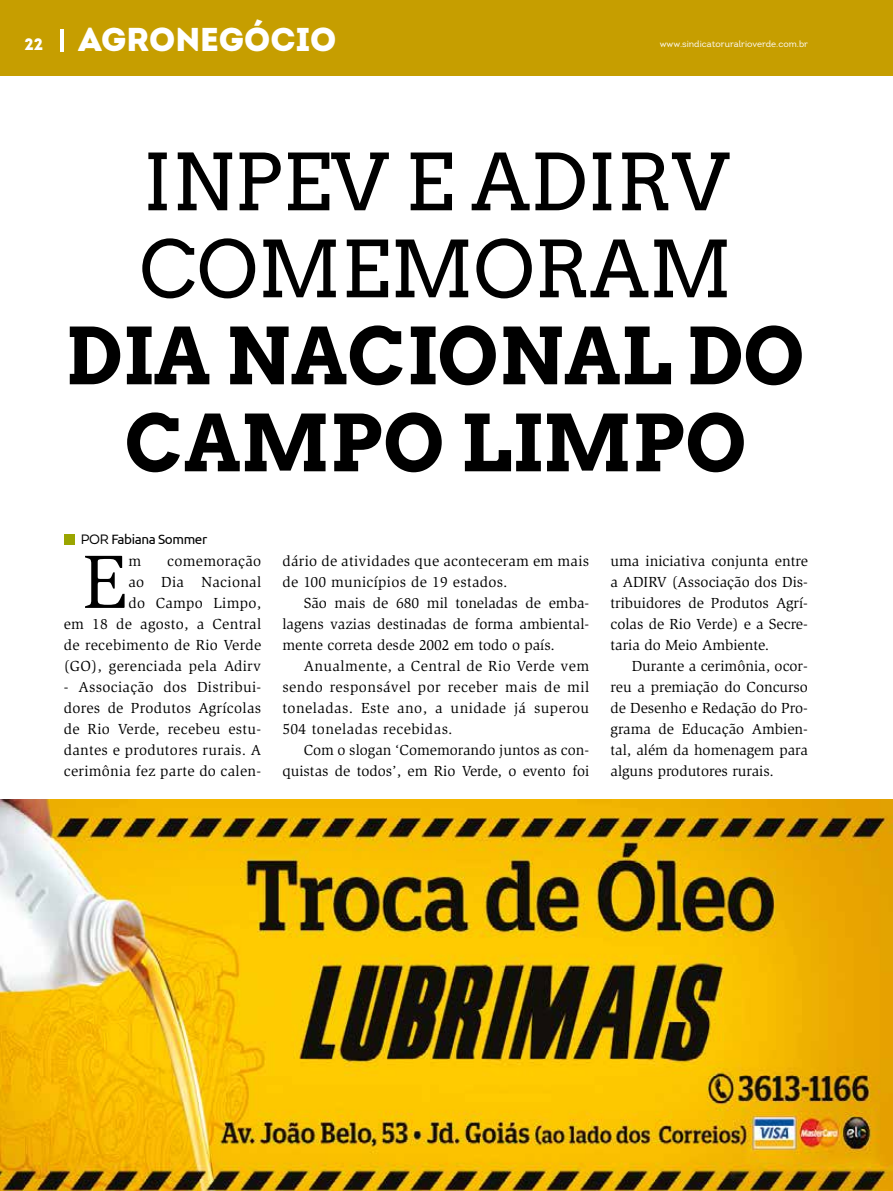
<style>
.page{position:relative;width:893px;height:1191px;background:#fff}
.page>*{position:absolute;margin:0;border:0;box-sizing:border-box;transform-origin:0 0}
.t1{font:700 78px/87px "Arvo";color:#000;text-align:center}
.t2{font:78px/87px "Arvo";color:#000}
.t3{font:77.7px "Slimbach Std";color:#000}
.t4{font:33px "Intro Black Alt";color:#fff}
.t5{font:15px/21px "Slimbach Std";letter-spacing:.02em;color:#000;text-align:justify}
.t6{font:15px/21px "Slimbach Std";color:#000;text-align:right}
.t7{font:13.5px "Ubuntu";letter-spacing:-.03em;color:#000}
.t8{font:9px "Intro";color:#fff}
.s1{font-size:16.5px}
.s2{font-family:"Intro"}
</style>
<div class="page">
<div style="left:0;top:0;width:893px;height:75px;background:#c69e00"></div>
<hr style="left:60px;top:29px;width:4px;height:22px;background:#fff">
<div style="left:64px;top:534px;width:10px;height:11px;background:#9aa500"></div>
<img style="left:0;top:799px;width:893px;height:392px">
<h3 class="t4" style="left:24px;top:18px;width:313px"><span class="s1">22</span> AGRONEGÓCIO</h3>
<p class="t8" style="left:660px;top:39px;width:150px">www.sindicatoruralrioverde.com.br</p>
<h1 class="t2" style="left:140px;top:139px;width:594px">INPEV E ADIRV<br>COMEMORAM</h1>
<h1 class="t1" style="left:67px;top:312px;width:740px">DIA NACIONAL DO<br>CAMPO LIMPO</h1>
<p class="t7" style="left:81px;top:531px;width:128px"><span class="s2">POR</span> Fabiana Sommer</p>
<p class="t5" style="left:64px;top:550px;width:199px;text-align:right">comemoração<br>ao Dia Nacional<br>do Campo Limpo,<br>em 18 de agosto, a Central de recebimento de Rio Verde (GO), gerenciada pela Adirv</p>
<p class="t5" style="left:64px;top:676px;width:199px">- Associação dos Distribui&shy;dores de Produtos Agrícolas de Rio Verde, recebeu estu&shy;dantes e produtores rurais. A cerimônia fez parte do calen-</p>
<h2 class="t3" style="left:82px;top:537px;width:46px">E</h2>
<p class="t5" style="left:128px;top:550px;width:14px">m</p>
<p class="t5" style="left:282px;top:550px;width:308px">dário de atividades que aconteceram em mais de 100 municípios de 19 estados.</p>
<p class="t5" style="left:282px;top:592px;width:308px;text-indent:21px">São mais de 680 mil toneladas de emba&shy;lagens vazias destinadas de forma ambiental&shy;mente correta desde 2002 em todo o país.</p>
<p class="t5" style="left:282px;top:655px;width:308px;text-indent:21px">Anualmente, a Central de Rio Verde vem sendo responsável por receber mais de mil toneladas. Este ano, a unidade já superou 504 toneladas recebidas.</p>
<p class="t6" style="left:282px;top:739px;width:308px">Com o slogan ‘Comemorando juntos as con&shy;quistas de todos’, em Rio Verde, o evento foi</p>
<p class="t5" style="left:610px;top:550px;width:199px">uma iniciativa conjunta entre a ADIRV (Associação dos Dis&shy;tribuidores de Produtos Agrí&shy;colas de Rio Verde) e a Secre&shy;taria do Meio Ambiente.</p>
<p class="t5" style="left:610px;top:655px;width:199px;text-indent:21px">Durante a cerimônia, ocor&shy;reu a premiação do Concurso de Desenho e Redação do Pro&shy;grama de Educação Ambien&shy;tal, além da homenagem para alguns produtores rurais.</p>
</div>
